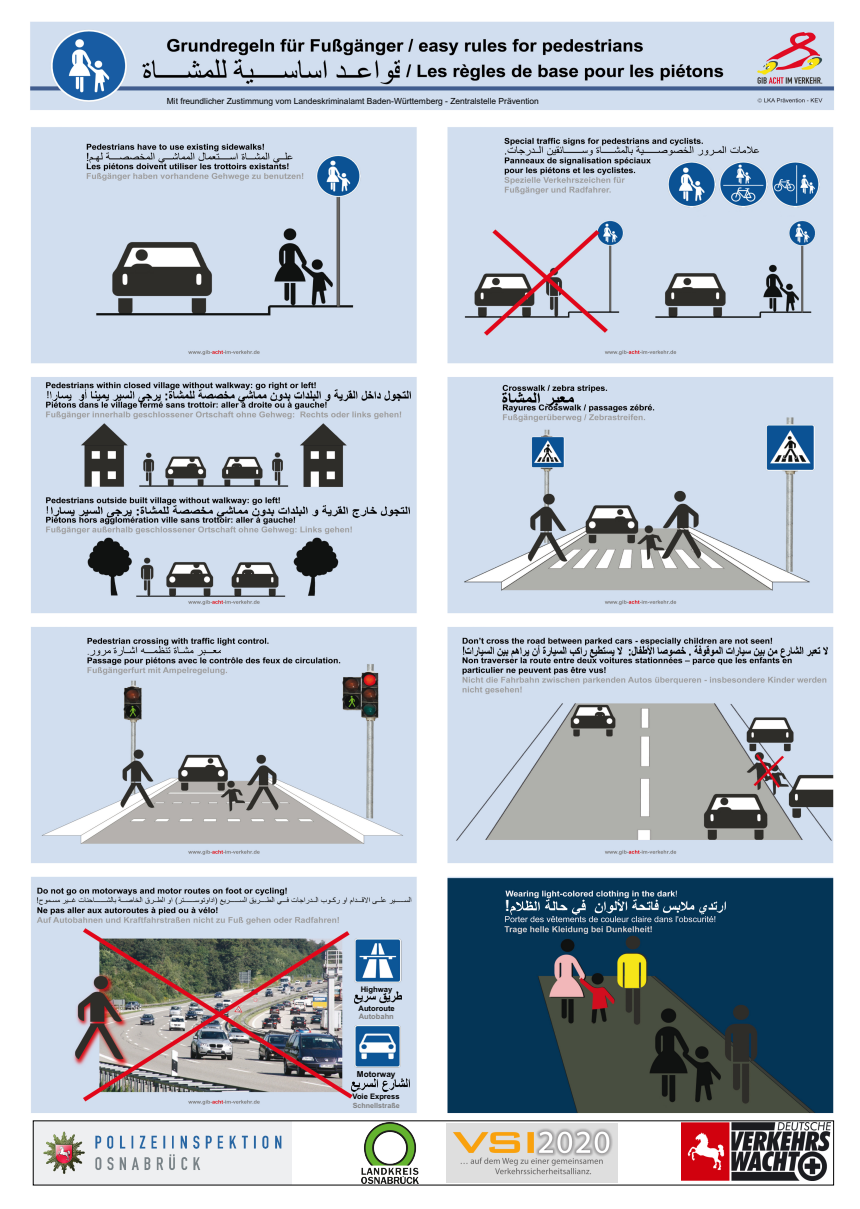
<style>
.page{position:relative;width:860px;height:1209px;background:#fff}
.page>*{position:absolute;margin:0;border:0;box-sizing:border-box;transform-origin:0 0}
.t1{font:700 15.5px "Arial";color:#fff}
.t2{font:8.4px "Arial";color:#000}
.t3{font:700 8.3px "Arial";color:#000}
.t4{font:700 7.7px "Arial";color:#000}
.t5{font:700 7.6px "Arial";color:#000}
.t6{font:700 7.5px "Arial";color:#808080}
.t7{font:700 7.2px "Arial";color:#808080}
</style>
<div class="page">
<img style="left:30px;top:21px;width:805px;height:1104px">
<img style="left:51px;top:389px;width:359px;height:13px">
<img style="left:51px;top:505px;width:359px;height:12px">
<img style="left:503px;top:392px;width:70px;height:13px">
<img style="left:466px;top:645px;width:362px;height:12px">
<img style="left:510px;top:899px;width:216px;height:16px">
<img style="left:351px;top:1078px;width:59px;height:13px">
<img style="left:354px;top:991px;width:47px;height:12px">
<img style="left:505px;top:915px;width:214px;height:19px">
<img style="left:354px;top:1026px;width:46px;height:41px">
<img style="left:35px;top:1122px;width:257px;height:61px">
<img style="left:446px;top:1123px;width:171px;height:59px">
<img style="left:682px;top:1122px;width:149px;height:58px">
<img style="left:361px;top:1122px;width:58px;height:61px">
<p class="t2" style="left:167px;top:98px;width:374px">Mit freundlicher Zustimmung vom Landeskriminalamt Baden-Württemberg - Zentralstelle Prävention</p>
<p class="t4" style="left:361px;top:986px;width:33px">Highway</p>
<p class="t5" style="left:359px;top:1005px;width:38px">Autoroute</p>
<p class="t6" style="left:359px;top:1014px;width:37px">Autobahn</p>
<p class="t3" style="left:357px;top:1070px;width:40px">Motorway</p>
<p class="t5" style="left:352px;top:1093px;width:48px">Voie Express</p>
<p class="t7" style="left:353px;top:1103px;width:48px">Schnellstraße</p>
<h1 class="t1" style="left:505px;top:899px;width:7px">!</h1>
</div>
